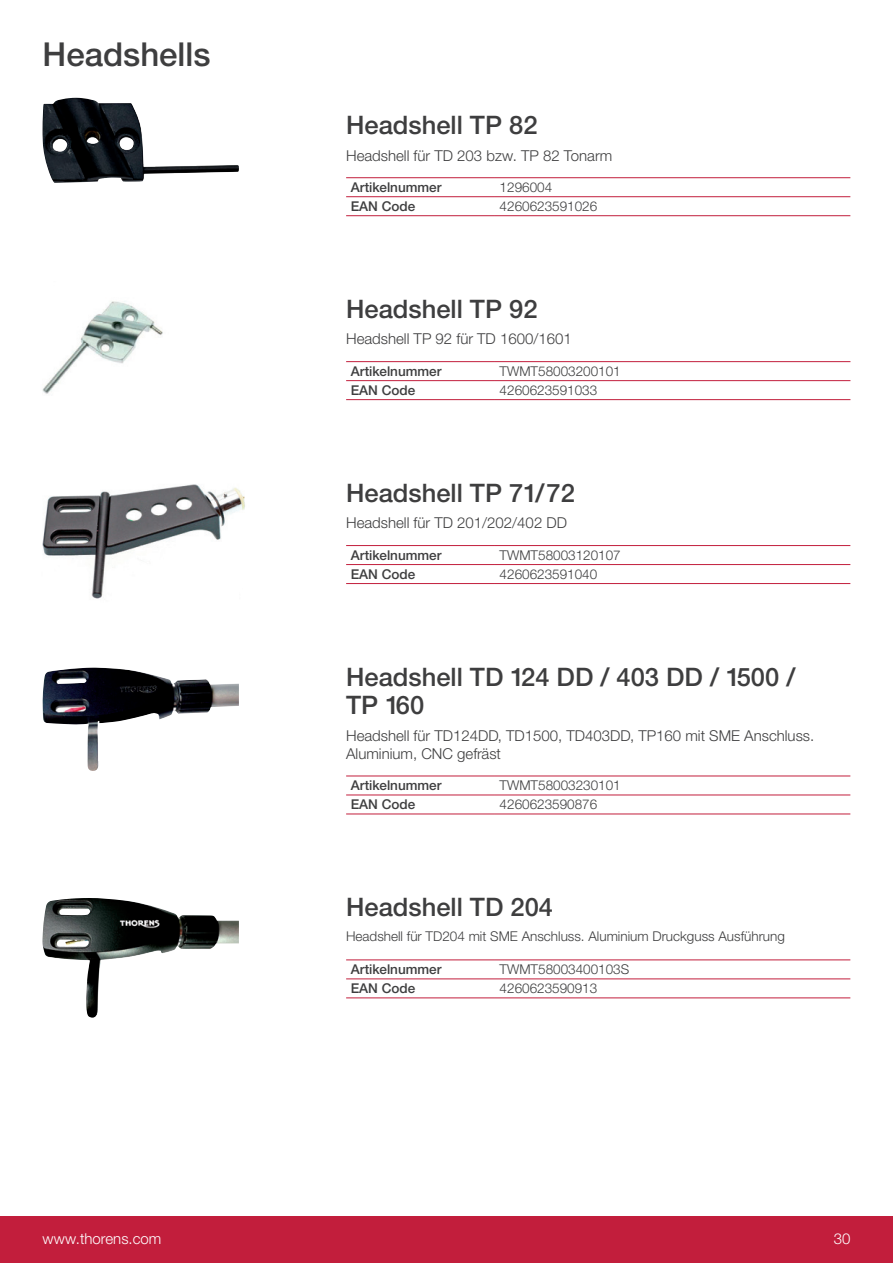
<style>
.page{position:relative;width:893px;height:1263px;background:#fff}
.page>*{position:absolute;margin:0;border:0;box-sizing:border-box;transform-origin:0 0}
.t1{font:500 33px "Helvetica Neue LTW1 G";color:#3e3e3f}
.t2{font:500 25.5px/28.5px "Helvetica Neue LTW1 G";color:#3e3e3f}
.t3{font:300 15px/18px "Helvetica Neue LTW1 G";color:#3e3e3f}
.t4{font:300 15px "Helvetica Neue LTW1 G";color:#fff}
.t5{font:300 13.5px "Helvetica Neue LTW1 G";color:#3e3e3f}
.t6{font:500 13.5px "Helvetica Neue LTW1 G";color:#3e3e3f}
</style>
<div class="page">
<div style="left:0;top:1216px;width:893px;height:47px;background:#c21e3c"></div>
<hr style="left:346px;top:177px;width:149px;height:1px;background:#c21e3c">
<hr style="left:495px;top:177px;width:355px;height:1px;background:#c21e3c">
<hr style="left:346px;top:196px;width:149px;height:1px;background:#c21e3c">
<hr style="left:495px;top:196px;width:355px;height:1px;background:#c21e3c">
<hr style="left:346px;top:215px;width:149px;height:1px;background:#c21e3c">
<hr style="left:495px;top:215px;width:355px;height:1px;background:#c21e3c">
<hr style="left:346px;top:545px;width:149px;height:1px;background:#c21e3c">
<hr style="left:495px;top:545px;width:355px;height:1px;background:#c21e3c">
<hr style="left:346px;top:564px;width:149px;height:1px;background:#c21e3c">
<hr style="left:495px;top:564px;width:355px;height:1px;background:#c21e3c">
<hr style="left:346px;top:583px;width:149px;height:1px;background:#c21e3c">
<hr style="left:495px;top:583px;width:355px;height:1px;background:#c21e3c">
<hr style="left:346px;top:776px;width:149px;height:1px;background:#c21e3c">
<hr style="left:495px;top:776px;width:355px;height:1px;background:#c21e3c">
<hr style="left:346px;top:795px;width:149px;height:1px;background:#c21e3c">
<hr style="left:495px;top:795px;width:355px;height:1px;background:#c21e3c">
<hr style="left:346px;top:814px;width:149px;height:1px;background:#c21e3c">
<hr style="left:495px;top:814px;width:355px;height:1px;background:#c21e3c">
<hr style="left:346px;top:960px;width:149px;height:1px;background:#c21e3c">
<hr style="left:495px;top:960px;width:355px;height:1px;background:#c21e3c">
<hr style="left:346px;top:979px;width:149px;height:1px;background:#c21e3c">
<hr style="left:495px;top:979px;width:355px;height:1px;background:#c21e3c">
<hr style="left:346px;top:998px;width:149px;height:1px;background:#c21e3c">
<hr style="left:495px;top:998px;width:355px;height:1px;background:#c21e3c">
<hr style="left:346px;top:361px;width:149px;height:1px;background:#c21e3c">
<hr style="left:495px;top:361px;width:355px;height:1px;background:#c21e3c">
<hr style="left:346px;top:380px;width:149px;height:1px;background:#c21e3c">
<hr style="left:495px;top:380px;width:355px;height:1px;background:#c21e3c">
<hr style="left:346px;top:399px;width:149px;height:1px;background:#c21e3c">
<hr style="left:495px;top:399px;width:355px;height:1px;background:#c21e3c">
<img style="left:42px;top:98px;width:197px;height:85px">
<img style="left:42px;top:301px;width:121px;height:93px">
<img style="left:43px;top:898px;width:196px;height:120px">
<img style="left:43px;top:668px;width:196px;height:103px">
<img style="left:42px;top:484px;width:203px;height:115px">
<h1 class="t1" style="left:43px;top:35px;width:170px">Headshells</h1>
<h2 class="t2" style="left:346px;top:111px;width:193px">Headshell TP 82</h2>
<p class="t3" style="left:346px;top:146px;width:268px">Headshell für TD 203 bzw. TP 82 Tonarm</p>
<p class="t6" style="left:351px;top:179px;width:92px">Artikelnummer</p>
<p class="t5" style="left:500px;top:179px;width:54px">1296004</p>
<p class="t6" style="left:351px;top:198px;width:66px">EAN Code</p>
<p class="t5" style="left:500px;top:198px;width:99px">4260623591026</p>
<h2 class="t2" style="left:346px;top:295px;width:193px">Headshell TP 92</h2>
<p class="t3" style="left:346px;top:330px;width:227px">Headshell TP 92 für TD 1600/1601</p>
<p class="t6" style="left:351px;top:363px;width:92px">Artikelnummer</p>
<p class="t5" style="left:500px;top:363px;width:123px">TWMT58003200101</p>
<p class="t6" style="left:351px;top:382px;width:66px">EAN Code</p>
<p class="t5" style="left:500px;top:382px;width:99px">4260623591033</p>
<h2 class="t2" style="left:346px;top:479px;width:230px">Headshell TP 71/72</h2>
<p class="t3" style="left:346px;top:514px;width:222px">Headshell für TD 201/202/402 DD</p>
<p class="t6" style="left:351px;top:547px;width:92px">Artikelnummer</p>
<p class="t5" style="left:500px;top:547px;width:123px">TWMT58003120107</p>
<p class="t6" style="left:351px;top:566px;width:66px">EAN Code</p>
<p class="t5" style="left:500px;top:566px;width:99px">4260623591040</p>
<h2 class="t2" style="left:346px;top:662px;width:451px">Headshell TD 124 DD / 403 DD / 1500 /<br>TP 160</h2>
<p class="t3" style="left:346px;top:726px;width:470px">Headshell für TD124DD, TD1500, TD403DD, TP160 mit SME Anschluss.<br>Aluminium, CNC gefräst</p>
<p class="t6" style="left:351px;top:777px;width:92px">Artikelnummer</p>
<p class="t5" style="left:500px;top:777px;width:123px">TWMT58003230101</p>
<p class="t6" style="left:351px;top:796px;width:66px">EAN Code</p>
<p class="t5" style="left:500px;top:796px;width:99px">4260623590876</p>
<h2 class="t2" style="left:346px;top:893px;width:208px">Headshell TD 204</h2>
<p class="t5" style="left:346px;top:928px;width:440px">Headshell für TD204 mit SME Anschluss. Aluminium Druckguss Ausführung</p>
<p class="t6" style="left:351px;top:961px;width:92px">Artikelnummer</p>
<p class="t5" style="left:500px;top:961px;width:131px">TWMT58003400103S</p>
<p class="t6" style="left:351px;top:980px;width:66px">EAN Code</p>
<p class="t5" style="left:500px;top:980px;width:99px">4260623590913</p>
<p class="t4" style="left:43px;top:1229px;width:120px">www.thorens.com</p>
<p class="t4" style="left:834px;top:1229px;width:18px">30</p>
</div>
